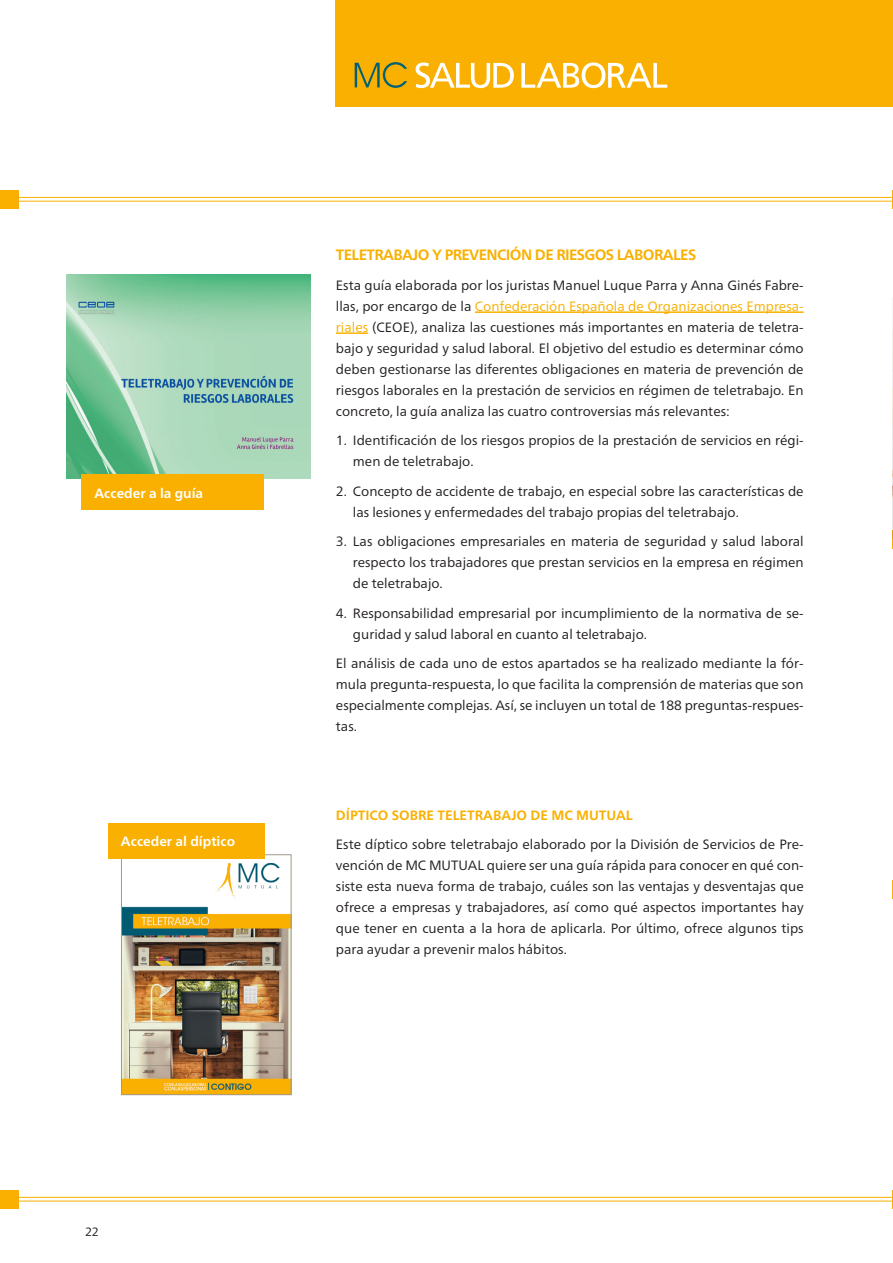
<style>
.page{position:relative;width:893px;height:1263px;background:#fff}
.page>*{position:absolute;margin:0;border:0;box-sizing:border-box;transform-origin:0 0}
.t1{font:700 15px "Frutiger Neue LT Pro";letter-spacing:-.04em;color:#f9b000}
.Normal__Web{font:13.5px/21px "Frutiger Neue LT Pro";color:#231f20;text-align:justify}
.t2{font:700 13.5px "Frutiger Neue LT Pro";color:#f9b000}
.t3{font:700 13.5px "Frutiger Neue LT Pro";color:#fff}
.t4{font:12px "Frutiger Neue LT Pro";color:#231f20}
.s1{color:#f9b000}
</style>
<div class="page">
<div style="left:336px;top:0;width:557px;height:106px;background:#f9b000"></div>
<hr style="left:475px;top:311px;width:329px;height:2px;background:#f9b000">
<hr style="left:336px;top:332px;width:32px;height:2px;background:#f9b000">
<hr style="left:9px;top:197px;width:884px;height:1px;background:#f9b000">
<hr style="left:9px;top:201px;width:884px;height:1px;background:#f9b000">
<div style="left:0;top:190px;width:18px;height:18px;background:#f9b000"></div>
<hr style="left:9px;top:1197px;width:884px;height:1px;background:#f9b000">
<hr style="left:9px;top:1201px;width:884px;height:1px;background:#f9b000">
<div style="left:0;top:1190px;width:18px;height:18px;background:#f9b000"></div>
<svg style="left:892px;top:881px;width:1px;height:18px"></svg>
<svg style="left:892px;top:190px;width:1px;height:18px"></svg>
<img style="left:892px;top:319px;width:1px;height:220px">
<svg style="left:892px;top:1190px;width:1px;height:18px"></svg>
<img style="left:123px;top:856px;width:166px;height:237px">
<div style="left:121px;top:854px;width:170px;height:241px;border:1px solid #a1988a"></div>
<div style="left:108px;top:823px;width:156px;height:36px;background:#f9b000"></div>
<img style="left:66px;top:275px;width:244px;height:204px">
<div style="left:82px;top:474px;width:182px;height:36px;background:#f9b000"></div>
<svg style="left:355px;top:62px;width:52px;height:26px"></svg>
<svg style="left:416px;top:62px;width:98px;height:26px"></svg>
<svg style="left:521px;top:62px;width:146px;height:26px"></svg>
<p class="t3" style="left:94px;top:485px;width:110px">Acceder a la guía</p>
<p class="t3" style="left:121px;top:834px;width:116px">Acceder al díptico</p>
<p class="t1" style="left:336px;top:246px;width:362px">TELETRABAJO Y PREVENCIÓN DE RIESGOS LABORALES</p>
<p class="Normal__Web" style="left:336px;top:274px;width:469px">Esta guía elaborada por los juristas Manuel Luque Parra y Anna Ginés Fabre&shy;llas, por encargo de la <span class="s1">Confederación Española de Organizaciones Empresa&shy;riales</span> (CEOE), analiza las cuestiones más importantes en materia de teletra&shy;bajo y seguridad y salud laboral. El objetivo del estudio es determinar cómo deben gestionarse las diferentes obligaciones en materia de prevención de riesgos laborales en la prestación de servicios en régimen de teletrabajo. En concreto, la guía analiza las cuatro controversias más relevantes:</p>
<p class="Normal__Web" style="left:353px;top:430px;width:452px;text-indent:-17px">1. Identificación de los riesgos propios de la prestación de servicios en régi&shy;men de teletrabajo.</p>
<p class="Normal__Web" style="left:353px;top:480px;width:452px;text-indent:-17px">2. Concepto de accidente de trabajo, en especial sobre las características de las lesiones y enfermedades del trabajo propias del teletrabajo.</p>
<p class="Normal__Web" style="left:353px;top:531px;width:452px;text-indent:-17px">3. Las obligaciones empresariales en materia de seguridad y salud laboral respecto los trabajadores que prestan servicios en la empresa en régimen de teletrabajo.</p>
<p class="Normal__Web" style="left:353px;top:602px;width:452px;text-indent:-17px">4. Responsabilidad empresarial por incumplimiento de la normativa de se&shy;guridad y salud laboral en cuanto al teletrabajo.</p>
<p class="Normal__Web" style="left:336px;top:653px;width:469px">El análisis de cada uno de estos apartados se ha realizado mediante la fór&shy;mula pregunta-respuesta, lo que facilita la comprensión de materias que son especialmente complejas. Así, se incluyen un total de 188 preguntas-respues&shy;tas.</p>
<p class="t2" style="left:336px;top:807px;width:298px">DÍPTICO SOBRE TELETRABAJO DE MC MUTUAL</p>
<p class="Normal__Web" style="left:336px;top:834px;width:469px">Este díptico sobre teletrabajo elaborado por la División de Servicios de Pre&shy;vención de MC MUTUAL quiere ser una guía rápida para conocer en qué con&shy;siste esta nueva forma de trabajo, cuáles son las ventajas y desventajas que ofrece a empresas y trabajadores, así como qué aspectos importantes hay que tener en cuenta a la hora de aplicarla. Por último, ofrece algunos tips para ayudar a prevenir malos hábitos.</p>
<p class="t4" style="left:85px;top:1224px;width:15px">22</p>
</div>
